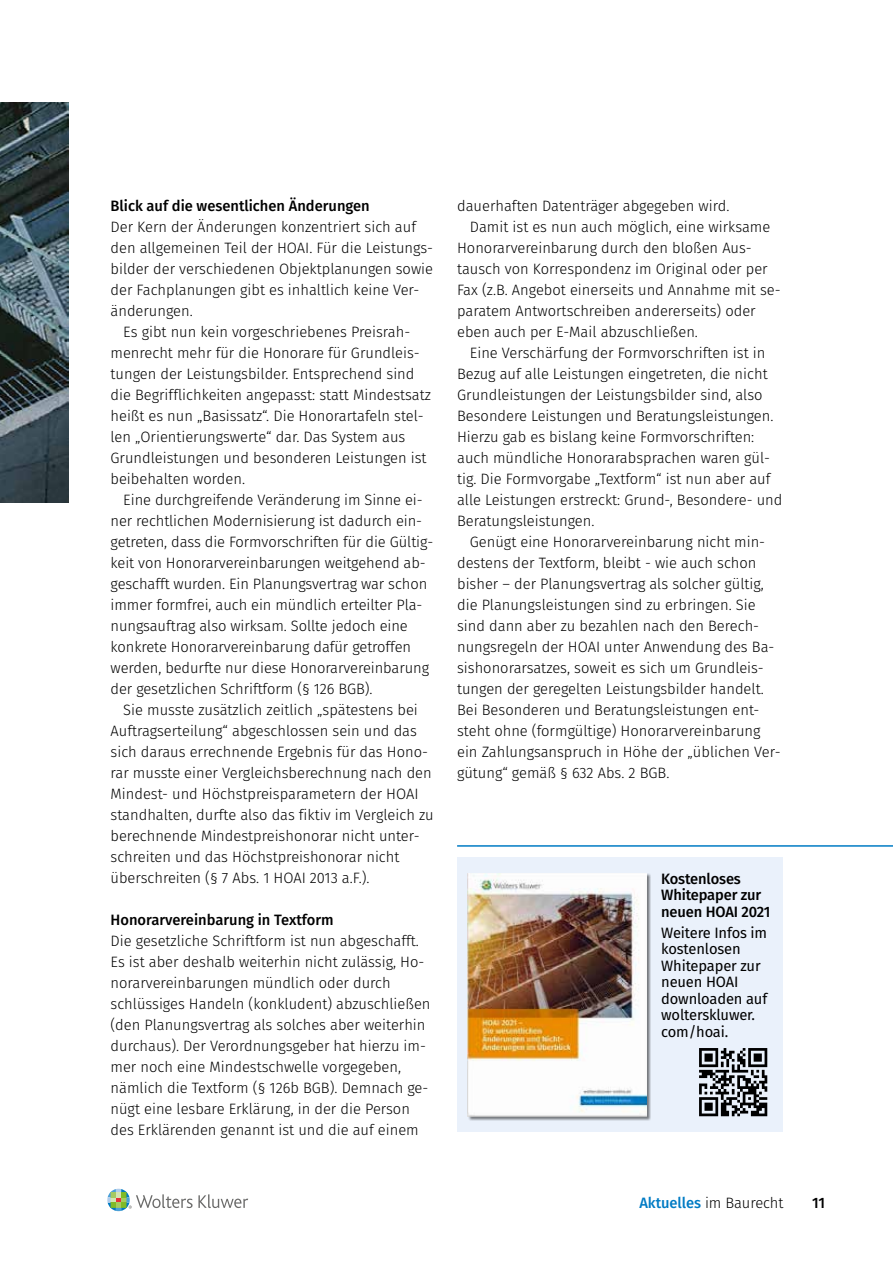
<style>
.page{position:relative;width:893px;height:1263px;background:#fff}
.page>*{position:absolute;margin:0;border:0;box-sizing:border-box;transform-origin:0 0}
.t1{font:300 15px/21px "Fira Sans";color:#000}
.t2{font:500 15px/16.5px "Fira Sans";color:#000}
.t3{font:15px/16.5px "Fira Sans";letter-spacing:-.01em;color:#000}
.s1{font-weight:500;color:#007bc4}
</style>
<div class="page">
<svg style="left:107px;top:1189px;width:141px;height:22px"></svg>
<img style="left:0;top:102px;width:68px;height:401px">
<hr style="left:457px;top:845px;width:436px;height:2px;background:#007bc4">
<div style="left:457px;top:857px;width:325px;height:275px;background:#eaf1fb"></div>
<div style="left:468px;top:873px;width:183px;height:248px;background:#000;opacity:.5"></div>
<img style="left:468px;top:873px;width:178px;height:243px">
<svg style="left:699px;top:1048px;width:68px;height:68px"></svg>
<p class="t2" style="left:111px;top:196px;width:261px">Blick auf die wesentlichen Änderungen</p>
<p class="t1" style="left:111px;top:216px;width:307px">Der Kern der Änderungen konzentriert sich auf</p>
<p class="t1" style="left:111px;top:237px;width:324px">den allgemeinen Teil der HOAI. Für die Leistungs-</p>
<p class="t1" style="left:111px;top:258px;width:324px">bilder der verschiedenen Objektplanungen sowie</p>
<p class="t1" style="left:111px;top:279px;width:310px">der Fachplanungen gibt es inhaltlich keine Ver-</p>
<p class="t1" style="left:111px;top:300px;width:84px">änderungen.</p>
<p class="t1" style="left:123px;top:321px;width:288px">Es gibt nun kein vorgeschriebenes Preisrah-</p>
<p class="t1" style="left:111px;top:342px;width:311px">menrecht mehr für die Honorare für Grundleis-</p>
<p class="t1" style="left:111px;top:363px;width:305px">tungen der Leistungsbilder. Entsprechend sind</p>
<p class="t1" style="left:111px;top:384px;width:322px">die Begrifflichkeiten angepasst: statt Mindestsatz</p>
<p class="t1" style="left:111px;top:405px;width:315px">heißt es nun „Basissatz“. Die Honorartafeln stel-</p>
<p class="t1" style="left:111px;top:426px;width:296px">len „Orientierungswerte“ dar. Das System aus</p>
<p class="t1" style="left:111px;top:447px;width:318px">Grundleistungen und besonderen Leistungen ist</p>
<p class="t1" style="left:111px;top:468px;width:136px">beibehalten worden.</p>
<p class="t1" style="left:123px;top:489px;width:301px">Eine durchgreifende Veränderung im Sinne ei-</p>
<p class="t1" style="left:111px;top:510px;width:313px">ner rechtlichen Modernisierung ist dadurch ein-</p>
<p class="t1" style="left:111px;top:531px;width:324px">getreten, dass die Formvorschriften für die Gültig-</p>
<p class="t1" style="left:111px;top:552px;width:317px">keit von Honorarvereinbarungen weitgehend ab-</p>
<p class="t1" style="left:111px;top:573px;width:318px">geschafft wurden. Ein Planungsvertrag war schon</p>
<p class="t1" style="left:111px;top:594px;width:313px">immer formfrei, auch ein mündlich erteilter Pla-</p>
<p class="t1" style="left:111px;top:615px;width:299px">nungsauftrag also wirksam. Sollte jedoch eine</p>
<p class="t1" style="left:111px;top:636px;width:302px">konkrete Honorarvereinbarung dafür getroffen</p>
<p class="t1" style="left:111px;top:657px;width:320px">werden, bedurfte nur diese Honorarvereinbarung</p>
<p class="t1" style="left:111px;top:678px;width:264px">der gesetzlichen Schriftform (§ 126 BGB).</p>
<p class="t1" style="left:123px;top:699px;width:296px">Sie musste zusätzlich zeitlich „spätestens bei</p>
<p class="t1" style="left:111px;top:720px;width:308px">Auftragserteilung“ abgeschlossen sein und das</p>
<p class="t1" style="left:111px;top:741px;width:319px">sich daraus errechnende Ergebnis für das Hono-</p>
<p class="t1" style="left:111px;top:762px;width:323px">rar musste einer Vergleichsberechnung nach den</p>
<p class="t1" style="left:111px;top:783px;width:309px">Mindest- und Höchstpreisparametern der HOAI</p>
<p class="t1" style="left:111px;top:804px;width:325px">standhalten, durfte also das fiktiv im Vergleich zu</p>
<p class="t1" style="left:111px;top:825px;width:311px">berechnende Mindestpreishonorar nicht unter-</p>
<p class="t1" style="left:111px;top:846px;width:290px">schreiten und das Höchstpreishonorar nicht</p>
<p class="t1" style="left:111px;top:867px;width:261px">überschreiten (§ 7 Abs. 1 HOAI 2013 a.F.).</p>
<p class="t2" style="left:111px;top:910px;width:225px">Honorarvereinbarung in Textform</p>
<p class="t1" style="left:111px;top:930px;width:321px">Die gesetzliche Schriftform ist nun abgeschafft.<br>Es ist aber deshalb weiterhin nicht zulässig, Ho&shy;norarvereinbarungen mündlich oder durch schlüssiges Handeln (konkludent) abzuschließen (den Planungsvertrag als solches aber weiterhin durchaus). Der Verordnungsgeber hat hierzu im&shy;mer noch eine Mindestschwelle vorgegeben, nämlich die Textform (§ 126b BGB). Demnach ge&shy;nügt eine lesbare Erklärung, in der die Person des Erklärenden genannt ist und die auf einem</p>
<p class="t1" style="left:457px;top:195px;width:274px">dauerhaften Datenträger abgegeben wird.</p>
<p class="t1" style="left:470px;top:216px;width:302px">Damit ist es nun auch möglich, eine wirksame</p>
<p class="t1" style="left:457px;top:237px;width:296px">Honorarvereinbarung durch den bloßen Aus-</p>
<p class="t1" style="left:457px;top:258px;width:312px">tausch von Korrespondenz im Original oder per</p>
<p class="t1" style="left:457px;top:279px;width:325px">Fax (z.B. Angebot einerseits und Annahme mit se-</p>
<p class="t1" style="left:457px;top:300px;width:300px">paratem Antwortschreiben andererseits) oder</p>
<p class="t1" style="left:457px;top:321px;width:242px">eben auch per E-Mail abzuschließen.</p>
<p class="t1" style="left:470px;top:342px;width:297px">Eine Verschärfung der Formvorschriften ist in</p>
<p class="t1" style="left:457px;top:363px;width:312px">Bezug auf alle Leistungen eingetreten, die nicht</p>
<p class="t1" style="left:457px;top:384px;width:307px">Grundleistungen der Leistungsbilder sind, also</p>
<p class="t1" style="left:457px;top:405px;width:318px">Besondere Leistungen und Beratungsleistungen.</p>
<p class="t1" style="left:457px;top:426px;width:299px">Hierzu gab es bislang keine Formvorschriften:</p>
<p class="t1" style="left:457px;top:447px;width:314px">auch mündliche Honorarabsprachen waren gül-</p>
<p class="t1" style="left:457px;top:468px;width:315px">tig. Die Formvorgabe „Textform“ ist nun aber auf</p>
<p class="t1" style="left:457px;top:489px;width:327px">alle Leistungen erstreckt: Grund-, Besondere- und</p>
<p class="t1" style="left:457px;top:510px;width:139px">Beratungsleistungen.</p>
<p class="t1" style="left:470px;top:531px;width:297px">Genügt eine Honorarvereinbarung nicht min-</p>
<p class="t1" style="left:457px;top:552px;width:301px">destens der Textform, bleibt - wie auch schon</p>
<p class="t1" style="left:457px;top:573px;width:308px">bisher – der Planungsvertrag als solcher gültig,</p>
<p class="t1" style="left:457px;top:594px;width:300px">die Planungsleistungen sind zu erbringen. Sie</p>
<p class="t1" style="left:457px;top:615px;width:303px">sind dann aber zu bezahlen nach den Berech-</p>
<p class="t1" style="left:457px;top:636px;width:319px">nungsregeln der HOAI unter Anwendung des Ba-</p>
<p class="t1" style="left:457px;top:657px;width:308px">sishonorarsatzes, soweit es sich um Grundleis-</p>
<p class="t1" style="left:457px;top:678px;width:308px">tungen der geregelten Leistungsbilder handelt.</p>
<p class="t1" style="left:457px;top:699px;width:304px">Bei Besonderen und Beratungsleistungen ent-</p>
<p class="t1" style="left:457px;top:720px;width:305px">steht ohne (formgültige) Honorarvereinbarung</p>
<p class="t1" style="left:457px;top:741px;width:325px">ein Zahlungsanspruch in Höhe der „üblichen Ver-</p>
<p class="t1" style="left:457px;top:762px;width:214px">gütung“ gemäß § 632 Abs. 2 BGB.</p>
<p class="t2" style="left:661px;top:870px;width:111px">Kostenloses<br>Whitepaper zur neuen HOAI 2021</p>
<p class="t3" style="left:661px;top:924px;width:108px">Weitere Infos im kostenlosen<br>Whitepaper zur neuen HOAI downloaden auf wolterskluwer. com/hoai.</p>
<p class="t1" style="left:639px;top:1192px;width:145px"><span class="s1">Aktuelles</span> im Baurecht</p>
<p class="t2" style="left:812px;top:1193px;width:14px">11</p>
</div>
